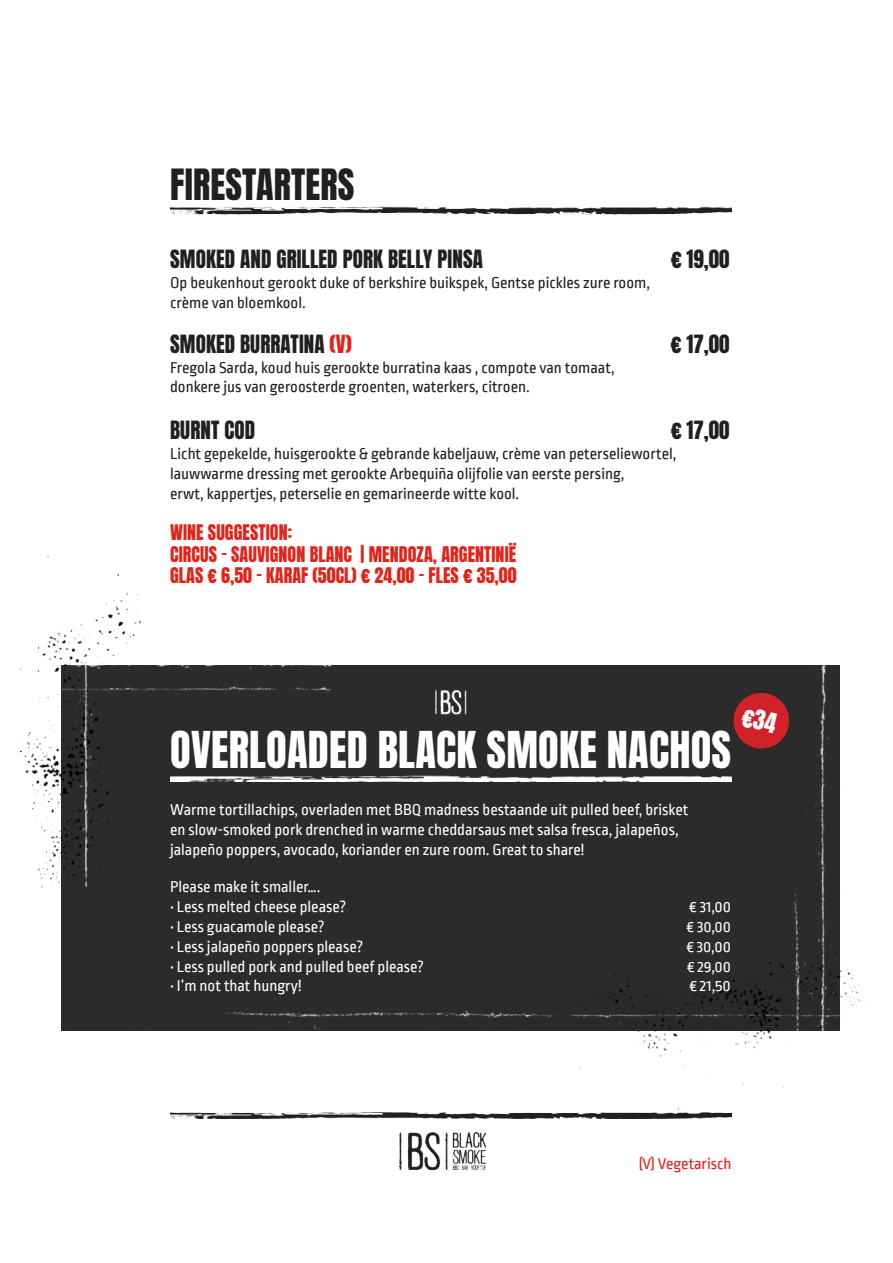
<style>
.page{position:relative;width:893px;height:1263px;background:#fff}
.page>*{position:absolute;margin:0;border:0;box-sizing:border-box;transform-origin:0 0}
.t1{font:42.45px "Anton";letter-spacing:.005em;color:#fff}
.t2{font:36px "Anton";letter-spacing:.005em;color:#221f1f}
.t3{font:21px "Anton";letter-spacing:.005em;color:#221f1f}
.t4{font:18px/21.6px "Anton";letter-spacing:.005em;color:#e2231a}
.t5{font:16.5px/19.8px "Ropa Sans";color:#221f1f}
.t6{font:16.5px/19.8px "Ropa Sans";color:#fff}
.t7{font:16.5px "Ropa Sans";color:#e2231a}
.s1{color:#e2231a}
</style>
<div class="page">
<img style="left:400px;top:1133px;width:85px;height:36px">
<img style="left:170px;top:1112px;width:322px;height:6px">
<img style="left:170px;top:207px;width:561px;height:8px">
<div style="left:62px;top:665px;width:778px;height:366px;background:#2d2a2a"></div>
<img style="left:61px;top:991px;width:431px;height:40px">
<img style="left:492px;top:960px;width:369px;height:159px">
<img style="left:19px;top:556px;width:202px;height:339px">
<img style="left:62px;top:647px;width:269px;height:68px">
<img style="left:435px;top:689px;width:31px;height:26px">
<img style="left:170px;top:775px;width:561px;height:6px">
<div style="left:733px;top:693px;width:56px;height:56px;background:#d12229;border-radius:50%"></div>
<img style="left:771px;top:665px;width:69px;height:366px">
<img style="left:70px;top:665px;width:33px;height:221px">
<svg style="left:771px;top:708px;width:7px;height:25px"></svg>
<h2 class="t2" style="left:170px;top:165px;width:186px">FIRESTARTERS</h2>
<p class="t3" style="left:170px;top:248px;width:314px">SMOKED AND GRILLED PORK BELLY PINSA</p>
<p class="t3" style="left:671px;top:248px;width:60px">€ 19,00</p>
<p class="t5" style="left:170px;top:274px;width:481px">Op beukenhout gerookt duke of berkshire buikspek, Gentse pickles zure room, crème van bloemkool.</p>
<p class="t3" style="left:170px;top:332px;width:183px">SMOKED BURRATINA <span class="s1">(V)</span></p>
<p class="t3" style="left:671px;top:332px;width:60px">€ 17,00</p>
<p class="t5" style="left:170px;top:358px;width:446px">Fregola Sarda, koud huis gerookte burratina kaas , compote van tomaat, donkere jus van geroosterde groenten, waterkers, citroen.</p>
<p class="t3" style="left:170px;top:419px;width:86px">BURNT COD</p>
<p class="t3" style="left:671px;top:419px;width:60px">€ 17,00</p>
<p class="t5" style="left:170px;top:445px;width:508px">Licht gepekelde, huisgerookte &amp; gebrande kabeljauw, crème van peterseliewortel, lauwwarme dressing met gerookte Arbequiña olijfolie van eerste persing,<br>erwt, kappertjes, peterselie en gemarineerde witte kool.</p>
<p class="t4" style="left:170px;top:521px;width:348px">WINE SUGGESTION:<br>CIRCUS - SAUVIGNON BLANC | MENDOZA, ARGENTINIË<br>GLAS € 6,50 - KARAF (50CL) € 24,00 - FLES € 35,00</p>
<h1 class="t1" style="left:170px;top:728px;width:562px">OVERLOADED BLACK SMOKE NACHOS</h1>
<p class="t6" style="left:170px;top:801px;width:520px">Warme tortillachips, overladen met BBQ madness bestaande uit pulled beef, brisket en slow-smoked pork drenched in warme cheddarsaus met salsa fresca, jalapeños, jalapeño poppers, avocado, koriander en zure room. Great to share!</p>
<p class="t6" style="left:170px;top:878px;width:152px">Please make it smaller….</p>
<p class="t6" style="left:170px;top:898px;width:178px">• Less melted cheese please?</p>
<p class="t6" style="left:689px;top:898px;width:43px">€ 31,00</p>
<p class="t6" style="left:170px;top:918px;width:156px">• Less guacamole please?</p>
<p class="t6" style="left:686px;top:918px;width:46px">€ 30,00</p>
<p class="t6" style="left:170px;top:938px;width:195px">• Less jalapeño poppers please?</p>
<p class="t6" style="left:686px;top:938px;width:46px">€ 30,00</p>
<p class="t6" style="left:170px;top:958px;width:255px">• Less pulled pork and pulled beef please?</p>
<p class="t6" style="left:687px;top:958px;width:46px">€ 29,00</p>
<p class="t6" style="left:170px;top:976px;width:133px">• I’m not that hungry!</p>
<p class="t6" style="left:689px;top:976px;width:43px">€ 21,50</p>
<p class="t7" style="left:639px;top:1155px;width:94px">(V) Vegetarisch</p>
</div>
